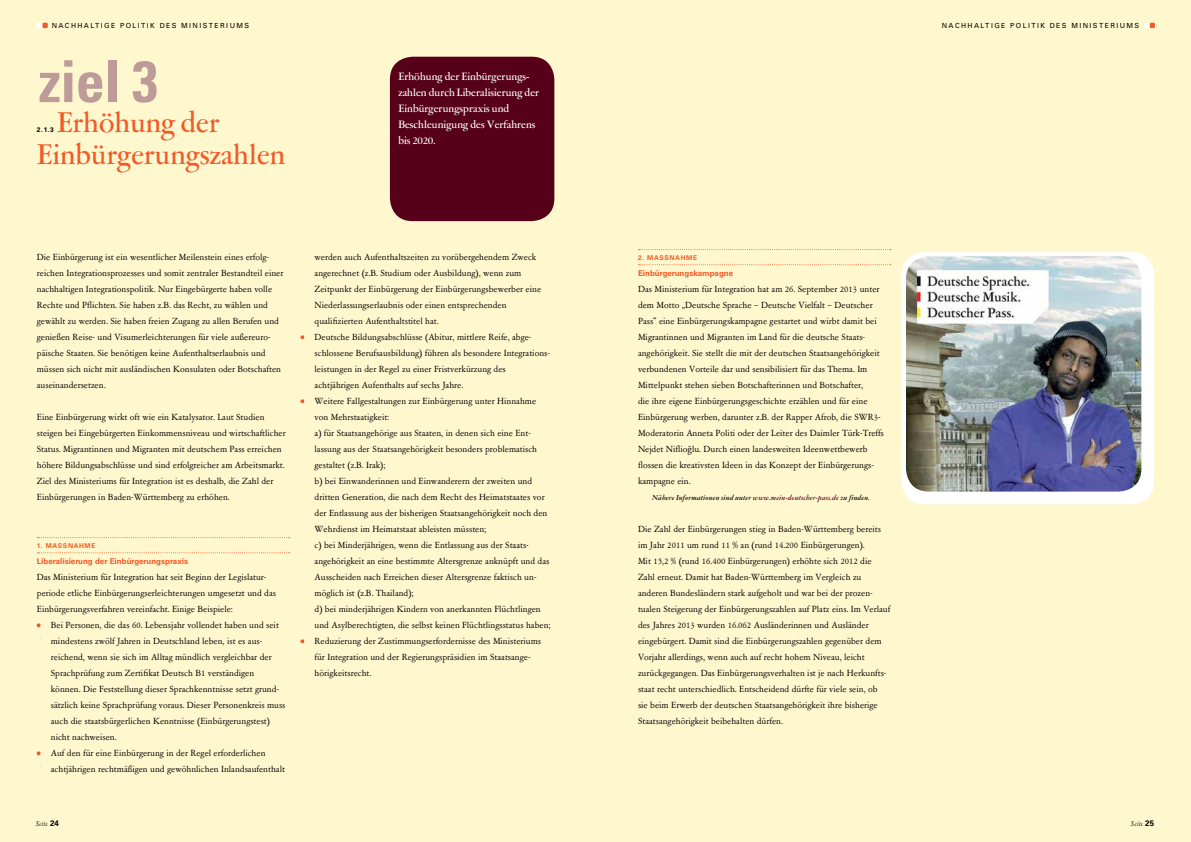
<style>
.page{position:relative;width:1191px;height:842px;background:#fff}
.page>*{position:absolute;margin:0;border:0;box-sizing:border-box;transform-origin:0 0}
.t1{font:700 condensed 58px "Univers";color:#bc9b99}
.t2{font:500 32px/32px "Garamont Amst SH";letter-spacing:.01em;color:#f15a29}
.t3{font:500 12px/16px "Garamont Amst SH";letter-spacing:.01em;color:#fff}
.t4{font:10px/16px "Garamont Amst SB";color:#000}
.t5{font:8px "Garamont Amst SB Med Ita";letter-spacing:.03em;color:#000}
.t6{font:700 8px "Univers LT";color:#f15a29}
.t7{font:italic 8px "Garamont Amst SB";letter-spacing:.03em;color:#000}
.t8{font:7px "Univers";letter-spacing:.2em;color:#000}
.t9{font:700 6.6px "Univers LT";letter-spacing:.1em;color:#f15a29}
.t10{font:700 6.6px "Univers LT";color:#000}
.s1{font-family:"Adobe Garamond Pro"}
.s2{color:#56001a}
.s3{font-family:"Univers LT";font-weight:700;font-style:normal}
</style>
<div class="page">
<div style="left:0;top:0;width:595px;height:842px;background:#fff8ce"></div>
<div style="left:595px;top:0;width:596px;height:842px;background:#fff8ce"></div>
<svg style="left:638px;top:249px;width:253px;height:1px"></svg>
<svg style="left:638px;top:264px;width:253px;height:1px"></svg>
<svg style="left:300px;top:335px;width:4px;height:4px"></svg>
<svg style="left:300px;top:399px;width:4px;height:4px"></svg>
<svg style="left:300px;top:639px;width:4px;height:4px"></svg>
<svg style="left:37px;top:537px;width:253px;height:1px"></svg>
<svg style="left:37px;top:552px;width:253px;height:1px"></svg>
<svg style="left:37px;top:623px;width:3px;height:4px"></svg>
<svg style="left:37px;top:751px;width:3px;height:4px"></svg>
<div style="left:390px;top:57px;width:164px;height:164px;background:#56001a;border-radius:23px"></div>
<div style="left:901px;top:252px;width:253px;height:252px;background:#fff;border-radius:23px"></div>
<img style="left:906px;top:256px;width:235px;height:236px">
<svg style="left:1144px;top:23px;width:11px;height:5px"></svg>
<svg style="left:37px;top:23px;width:11px;height:5px"></svg>
<p class="t8" style="left:52px;top:22px;width:199px">N ACHHALTIGE P OLITIK DES M INISTERIUMS</p>
<p class="t8" style="left:941px;top:22px;width:199px">N ACHHALTIGE P OLITIK DES M INISTERIUMS</p>
<h1 class="t1" style="left:38px;top:46px;width:121px">ziel 3</h1>
<p class="t3" style="left:398px;top:69px;width:142px">Erhöhung der Einbürgerungs&shy;zahlen durch Liberalisierung der<br>Einbürgerungspraxis und<br>Beschleunigung des Verfahrens bis 2020.</p>
<h2 class="t2" style="left:37px;top:108px;width:250px;text-indent:20px">Erhöhung der<br>Einbürgerungszahlen</h2>
<p class="t10" style="left:37px;top:126px;width:18px">2.1.3</p>
<p class="t4" style="left:37px;top:249px;width:248px">Die Einbürgerung ist ein wesentlicher Meilenstein eines erfolg&shy;reichen Integrationsprozesses und somit zentraler Bestandteil einer nachhaltigen Integrationspolitik. Nur Eingebürgerte haben volle Rechte und Pflichten. Sie haben z.B. das Recht, zu wählen und gewählt zu werden. Sie haben freien Zugang zu allen Berufen und genießen Reise- und Visumerleichterungen für viele außereuro&shy;päische Staaten. Sie benötigen keine Aufenthaltserlaubnis und müssen sich nicht mit ausländischen Konsulaten oder Botschaften auseinandersetzen.</p>
<p class="t4" style="left:37px;top:409px;width:250px">Eine Einbürgerung wirkt oft wie ein Katalysator. Laut Studien steigen bei Eingebürgerten Einkommensniveau und wirtschaftlicher Status. Migrantinnen und Migranten mit deutschem Pass erreichen höhere Bildungsabschlüsse und sind erfolgreicher am Arbeitsmarkt.<br>Ziel des Ministeriums für Integration ist es deshalb, die Zahl der Einbürgerungen in Baden-Württemberg zu erhöhen.</p>
<p class="t9" style="left:37px;top:542px;width:60px">1. massnahme</p>
<p class="t6" style="left:37px;top:556px;width:153px">Liberalisierung der Einbürgerungspraxis</p>
<p class="t4" style="left:37px;top:569px;width:241px">Das Ministerium für Integration hat seit Beginn der Legislatur&shy;periode etliche Einbürgerungserleichterungen umgesetzt und das<br>Einbürgerungsverfahren vereinfacht. Einige Beispiele:</p>
<p class="t4" style="left:51px;top:617px;width:236px">Bei Personen, die das 60. Lebensjahr vollendet haben und seit mindestens zwölf Jahren in Deutschland leben, ist es aus&shy;reichend, wenn sie sich im Alltag mündlich vergleichbar der Sprachprüfung zum Zertifikat Deutsch B1 verständigen können. Die Feststellung dieser Sprachkenntnisse setzt grund&shy;sätzlich keine Sprachprüfung voraus. Dieser Personenkreis muss auch die staatsbürgerlichen Kenntnisse (Einbürgerungstest) nicht nachweisen.<br>Auf den für eine Einbürgerung in der Regel erforderlichen achtjährigen rechtmäßigen und gewöhnlichen Inlandsaufenthalt</p>
<p class="t4" style="left:314px;top:249px;width:237px">werden auch Aufenthaltszeiten zu vorübergehendem Zweck angerechnet (z.B. Studium oder Ausbildung), wenn zum Zeitpunkt der Einbürgerung der Einbürgerungsbewerber eine Niederlassungserlaubnis oder einen entsprechenden qualifizierten Aufenthaltstitel hat.<br>Deutsche Bildungsabschlüsse (Abitur, mittlere Reife, abge&shy;schlossene Berufsausbildung) führen als besondere Integrations&shy;leistungen in der Regel zu einer Fristverkürzung des achtjährigen Aufenthalts auf sechs Jahre.<br>Weitere Fallgestaltungen zur Einbürgerung unter Hinnahme von Mehrstaatigkeit:<br>a) für Staatsangehörige aus Staaten, in denen sich eine Ent&shy;lassung aus der Staatsangehörigkeit besonders problematisch gestaltet (z.B. Irak);<br>b) bei Einwanderinnen und Einwanderern der zweiten und dritten Generation, die nach dem Recht des Heimatstaates vor der Entlassung aus der bisherigen Staatsangehörigkeit noch den Wehrdienst im Heimatstaat ableisten müssten;<br>c) bei Minderjährigen, wenn die Entlassung aus der Staats&shy;angehörigkeit an eine bestimmte Altersgrenze anknüpft und das Ausscheiden nach Erreichen dieser Altersgrenze faktisch un&shy;möglich ist (z.B. Thailand);<br>d) bei minderjährigen Kindern von anerkannten Flüchtlingen und Asylberechtigten, die selbst keinen Flüchtlingsstatus haben; Reduzierung der Zustimmungserfordernisse des Ministeriums für Integration und der Regierungspräsidien im Staatsange&shy;hörigkeitsrecht.</p>
<p class="t9" style="left:638px;top:254px;width:61px">2. massnahme</p>
<p class="t6" style="left:638px;top:268px;width:97px">Einbürgerungskampagne</p>
<p class="t4" style="left:638px;top:281px;width:247px">Das Ministerium für Integration hat am 26. September 2013 unter dem Motto „Deutsche Sprache – Deutsche Vielfalt – Deutscher Pass“ eine Einbürgerungskampagne gestartet und wirbt damit bei Migrantinnen und Migranten im Land für die deutsche Staats&shy;angehörigkeit. Sie stellt die mit der deutschen Staatsangehörigkeit verbundenen Vorteile dar und sensibilisiert für das Thema. Im Mittelpunkt stehen sieben Botschafterinnen und Botschafter,<br>die ihre eigene Einbürgerungsgeschichte erzählen und für eine Einbürgerung werben, darunter z.B. der Rapper Afrob, die SWR3- Moderatorin Anneta Politi oder der Leiter des Daimler Türk-Treffs Nejdet Niflio<span class="s1">ğ</span>lu. Durch einen landesweiten Ideenwettbewerb flossen die kreativsten Ideen in das Konzept der Einbürgerungs&shy;kampagne ein.</p>
<p class="t5" style="left:652px;top:494px;width:219px">Nähere Informationen sind unter <span class="s2">www.mein-deutscher-pass.de</span> zu finden.</p>
<p class="t4" style="left:638px;top:521px;width:254px">Die Zahl der Einbürgerungen stieg in Baden-Württemberg bereits im Jahr 2011 um rund 11 % an (rund 14.200 Einbürgerungen).<br>Mit 15,2 % (rund 16.400 Einbürgerungen) erhöhte sich 2012 die Zahl erneut. Damit hat Baden-Württemberg im Vergleich zu anderen Bundesländern stark aufgeholt und war bei der prozen&shy;tualen Steigerung der Einbürgerungszahlen auf Platz eins. Im Verlauf des Jahres 2013 wurden 16.062 Ausländerinnen und Ausländer eingebürgert. Damit sind die Einbürgerungszahlen gegenüber dem Vorjahr allerdings, wenn auch auf recht hohem Niveau, leicht zurückgegangen. Das Einbürgerungsverhalten ist je nach Herkunfts&shy;staat recht unterschiedlich. Entscheidend dürfte für viele sein, ob<br>sie beim Erwerb der deutschen Staatsangehörigkeit ihre bisherige Staatsangehörigkeit beibehalten dürfen.</p>
<p class="t7" style="left:36px;top:819px;width:25px">Seite <span class="s3">24</span></p>
<p class="t7" style="left:1131px;top:819px;width:25px">Seite <span class="s3">25</span></p>
</div>
